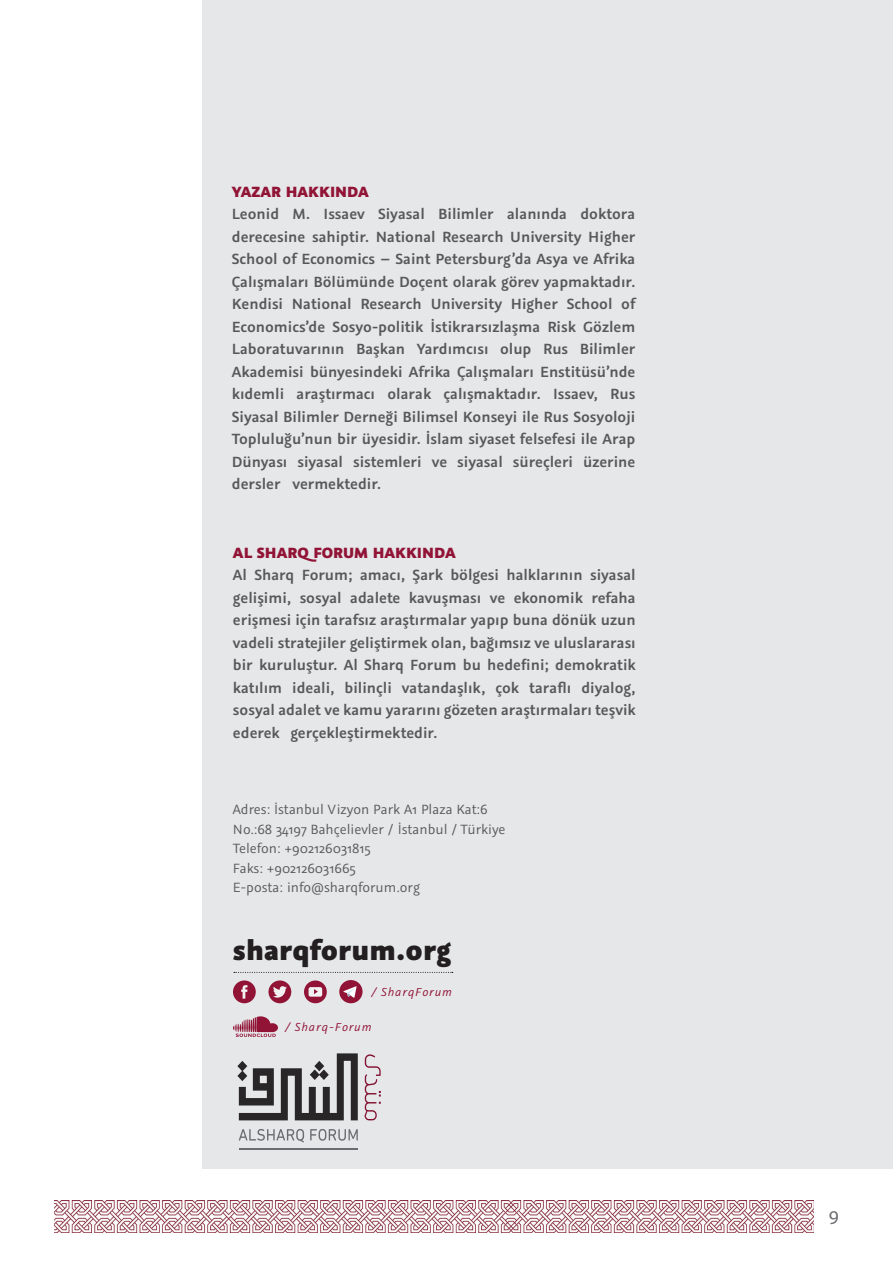
<style>
.page{position:relative;width:893px;height:1263px;background:#fff}
.page>*{position:absolute;margin:0;border:0;box-sizing:border-box;transform-origin:0 0}
.abstract{font:800 30.9px "Graublau Sans";color:#231f20}
.t1{font:19.5px "Myriad Pro";color:#6c6d70}
.abstract-2{font:600 16.5px/22.5px "Graublau Sans";color:#57585a;text-align:justify}
.abstract-3{font:800 16.5px "Graublau Sans";color:#911436}
.abstract-4{font:15px "Graublau Sans";color:#57585a}
.abstract-5{font:italic 13.05px "Graublau Sans";letter-spacing:.07em;color:#911436}
</style>
<div class="page">
<img style="left:54px;top:1201px;width:759px;height:31px">
<div style="left:203px;top:0;width:690px;height:1168px;background:#e6e7e9"></div>
<svg style="left:237px;top:1053px;width:121px;height:67px"></svg>
<svg style="left:365px;top:1054px;width:16px;height:66px"></svg>
<svg style="left:239px;top:1129px;width:119px;height:13px"></svg>
<hr style="left:239px;top:1148px;width:119px;height:1px;background:#76787b">
<svg style="left:234px;top:972px;width:219px;height:1px"></svg>
<svg style="left:233px;top:1016px;width:45px;height:21px"></svg>
<div style="left:233px;top:980px;width:23px;height:23px;background:#911436;border-radius:50%"></div>
<svg style="left:241px;top:985px;width:6px;height:14px"></svg>
<svg style="left:304px;top:980px;width:23px;height:23px"></svg>
<svg style="left:309px;top:987px;width:13px;height:10px"></svg>
<div style="left:268px;top:980px;width:23px;height:23px;background:#911436;border-radius:50%"></div>
<svg style="left:273px;top:986px;width:14px;height:11px"></svg>
<div style="left:339px;top:980px;width:24px;height:23px;background:#911436;border-radius:50%"></div>
<svg style="left:343px;top:986px;width:14px;height:12px"></svg>
<p class="abstract-3" style="left:232px;top:180px;width:139px">YAZAR HAKKINDA</p>
<p class="abstract-2" style="left:232px;top:202px;width:405px">Leonid M. Issaev Siyasal Bilimler alanında doktora derecesine sahiptir. National Research University Higher School of Economics – Saint Petersburg’da Asya ve Afrika Çalışmaları Bölümünde Doçent olarak görev yapmaktadır.<br>Kendisi National Research University Higher School of Economics’de Sosyo-politik İstikrarsızlaşma Risk Gözlem Laboratuvarının Başkan Yardımcısı olup Rus Bilimler Akademisi bünyesindeki Afrika Çalışmaları Enstitüsü’nde kıdemli araştırmacı olarak çalışmaktadır. Issaev, Rus Siyasal Bilimler Derneği Bilimsel Konseyi ile Rus Sosyoloji Topluluğu’nun bir üyesidir. İslam siyaset felsefesi ile Arap Dünyası siyasal sistemleri ve siyasal süreçleri üzerine dersler vermektedir.</p>
<p class="abstract-3" style="left:233px;top:541px;width:224px">AL SHARQ FORUM HAKKINDA</p>
<p class="abstract-2" style="left:233px;top:563px;width:404px">Al Sharq Forum; amacı, Şark bölgesi halklarının siyasal gelişimi, sosyal adalete kavuşması ve ekonomik refaha erişmesi için tarafsız araştırmalar yapıp buna dönük uzun vadeli stratejiler geliştirmek olan, bağımsız ve uluslararası bir kuruluştur. Al Sharq Forum bu hedefini; demokratik katılım ideali, bilinçli vatandaşlık, çok taraflı diyalog, sosyal adalet ve kamu yararını gözeten araştırmaları teşvik ederek gerçekleştirmektedir.</p>
<p class="abstract-4" style="left:233px;top:800px;width:256px">Adres: İstanbul Vizyon Park A1 Plaza Kat:6</p>
<p class="abstract-4" style="left:233px;top:820px;width:274px">No.:68 34197 Bahçelievler / İstanbul / Türkiye</p>
<p class="abstract-4" style="left:233px;top:839px;width:139px">Telefon: +902126031815</p>
<p class="abstract-4" style="left:233px;top:859px;width:124px">Faks: +902126031665</p>
<p class="abstract-4" style="left:233px;top:878px;width:189px">E-posta: info@sharqforum.org</p>
<p class="abstract" style="left:233px;top:930px;width:220px">sharqforum.org</p>
<p class="abstract-5" style="left:371px;top:985px;width:82px">/ SharqForum</p>
<p class="abstract-5" style="left:285px;top:1019px;width:88px">/ Sharq-Forum</p>
<p class="t1" style="left:829px;top:1205px;width:12px">9</p>
</div>
